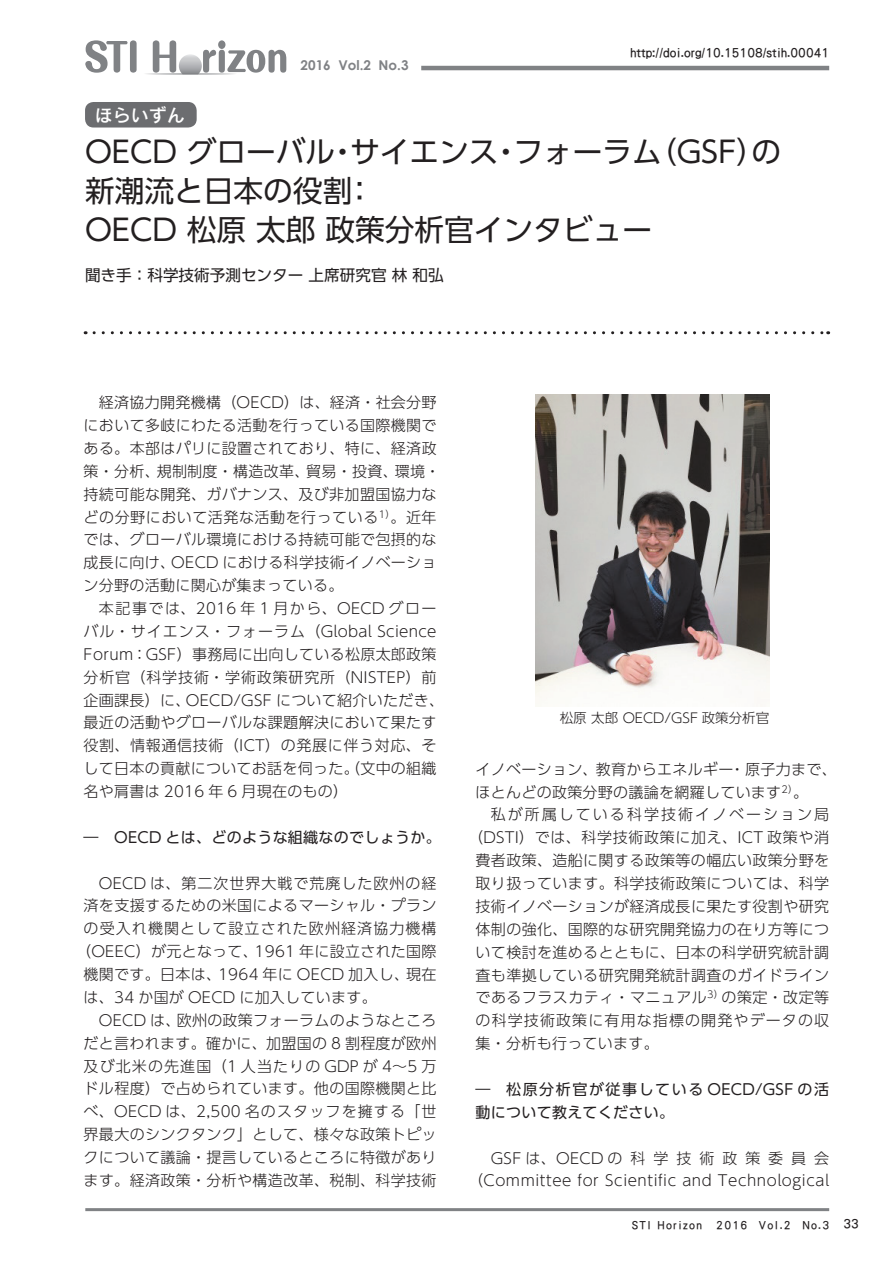
<style>
.page{position:relative;width:893px;height:1263px;background:#fff}
.page>*{position:absolute;margin:0;border:0;box-sizing:border-box;transform-origin:0 0}
.t1{font:29.7px/39px "UD Shin Go Pro";color:#231f20}
.t2{font:18px "Rodin Pro DB";color:#fff}
.t3{font:15.6px "UD Shin Go Pro";color:#231f20}
.t4{font:300 15px/22.8px "UD Shin Go Pro";letter-spacing:.025em;color:#231f20}
.t5{font:300 15px "UD Shin Go Pro";letter-spacing:.075em;color:#231f20}
.t6{font:15px/22.8px "UD Shin Go Pro";letter-spacing:.02em;color:#231f20}
.t7{font:300 15px "UD Shin Go Pro";letter-spacing:.045em;color:#231f20}
.t8{font:300 15px "UD Shin Go Pro";letter-spacing:.065em;color:#231f20}
.t9{font:300 15px "UD Shin Go Pro";letter-spacing:.135em;color:#231f20}
.t10{font:13.5px "DF Gothic P Std W5";color:#231f20}
.t11{font:300 13.5px "UD Shin Go Pro";color:#231f20}
.t12{font:700 13.5px "Century Gothic";color:#808285}
.t13{font:12px "DF Gothic P Std W5";letter-spacing:.1em;color:#231f20}
</style>
<div class="page">
<hr style="left:85px;top:1208px;width:744px;height:3px;background:#808285">
<hr style="left:421px;top:66px;width:408px;height:4px;background:#808285">
<svg style="left:85px;top:40px;width:52px;height:33px"></svg>
<svg style="left:146px;top:40px;width:140px;height:35px"></svg>
<svg style="left:94px;top:331px;width:735px;height:3px"></svg>
<img style="left:536px;top:395px;width:233px;height:311px">
<div style="left:85px;top:102px;width:112px;height:25px;background:#6c6d70;border-radius:9px"></div>
<p class="t12" style="left:301px;top:57px;width:110px">2016 Vol.2 No.3</p>
<p class="t10" style="left:630px;top:45px;width:200px">http://doi.org/10.15108/stih.00041</p>
<p class="t2" style="left:95px;top:103px;width:91px">ほらいずん</p>
<p class="t1" style="left:85px;top:131px;width:697px">OECD グローバル・サイエンス・フォーラム（GSF）の新潮流と日本の役割：<br>OECD 松原 太郎 政策分析官インタビュー</p>
<p class="t3" style="left:85px;top:262px;width:360px">聞き手：科学技術予測センター 上席研究官 林 和弘</p>
<p class="t4" style="left:84px;top:390px;width:362px">　経済協力開発機構（OECD）は、経済・社会分野において多岐にわたる活動を行っている国際機関である。本部はパリに設置されており、特に、経済政策・分析、規制制度・構造改革、貿易・投資、環境・持続可能な開発、ガバナンス、及び非加盟国協力などの分野において活発な活動を行っている<sup>1）</sup>。近年では、グローバル環境における持続可能で包摂的な成長に向け、OECD における科学技術イノベーション分野の活動に関心が集まっている。<br>　本記事では、2016 年 1 月から、OECD グローバル・サイエンス・フォーラム（Global Science<br>Forum：GSF）事務局に出向している松原太郎政策分析官（科学技術・学術政策研究所（NISTEP）前企画課長）に、OECD/GSF について紹介いただき、最近の活動やグローバルな課題解決において果たす役割、情報通信技術（ICT）の発展に伴う対応、そして日本の貢献についてお話を伺った。（文中の組織名や肩書は 2016 年 6 月現在のもの）</p>
<p class="t6" style="left:84px;top:825px;width:359px">―　OECD とは、どのような組織なのでしょうか。</p>
<p class="t8" style="left:84px;top:871px;width:354px">　OECD は、第二次世界大戦で荒廃した欧州の経</p>
<p class="t4" style="left:84px;top:894px;width:354px">済を支援するための米国によるマーシャル・プラン</p>
<p class="t5" style="left:84px;top:916px;width:354px">の受入れ機関として設立された欧州経済協力機構</p>
<p class="t4" style="left:76px;top:939px;width:362px">（OEEC）が元となって、1961 年に設立された国際</p>
<p class="t4" style="left:84px;top:962px;width:354px">機関です。日本は、1964 年に OECD 加入し、現在</p>
<p class="t4" style="left:84px;top:985px;width:295px">は、34 か国が OECD に加入しています。</p>
<p class="t4" style="left:84px;top:1008px;width:354px">　OECD は、欧州の政策フォーラムのようなところ</p>
<p class="t4" style="left:84px;top:1031px;width:354px">だと言われます。確かに、加盟国の 8 割程度が欧州</p>
<p class="t5" style="left:84px;top:1054px;width:354px">及び北米の先進国（1 人当たりの GDP が 4～5 万</p>
<p class="t4" style="left:84px;top:1077px;width:354px">ドル程度）で占められています。他の国際機関と比</p>
<p class="t5" style="left:84px;top:1099px;width:354px">べ、OECD は、2,500 名のスタッフを擁する「世</p>
<p class="t4" style="left:84px;top:1122px;width:354px">界最大のシンクタンク」として、様々な政策トピッ</p>
<p class="t4" style="left:84px;top:1145px;width:354px">クについて議論・提言しているところに特徴があり</p>
<p class="t4" style="left:84px;top:1168px;width:354px">ます。経済政策・分析や構造改革、税制、科学技術</p>
<p class="t11" style="left:560px;top:706px;width:211px">松原 太郎 OECD/GSF 政策分析官</p>
<p class="t4" style="left:476px;top:757px;width:363px">イノベーション、教育からエネルギー・原子力まで、</p>
<p class="t4" style="left:476px;top:780px;width:334px">ほとんどの政策分野の議論を網羅しています<sup>2）</sup>。</p>
<p class="t9" style="left:476px;top:803px;width:355px">　私が所属している科学技術イノベーション局</p>
<p class="t7" style="left:468px;top:825px;width:363px">（DSTI）では、科学技術政策に加え、ICT 政策や消</p>
<p class="t4" style="left:476px;top:848px;width:355px">費者政策、造船に関する政策等の幅広い政策分野を</p>
<p class="t4" style="left:476px;top:871px;width:355px">取り扱っています。科学技術政策については、科学</p>
<p class="t4" style="left:476px;top:894px;width:355px">技術イノベーションが経済成長に果たす役割や研究</p>
<p class="t4" style="left:476px;top:917px;width:355px">体制の強化、国際的な研究開発協力の在り方等につ</p>
<p class="t4" style="left:476px;top:940px;width:355px">いて検討を進めるとともに、日本の科学研究統計調</p>
<p class="t4" style="left:476px;top:963px;width:355px">査も準拠している研究開発統計調査のガイドライン</p>
<p class="t4" style="left:476px;top:986px;width:355px">であるフラスカティ・マニュアル<sup>3）</sup>の策定・改定等</p>
<p class="t5" style="left:476px;top:1008px;width:355px">の科学技術政策に有用な指標の開発やデータの収</p>
<p class="t4" style="left:476px;top:1031px;width:185px">集・分析も行っています。</p>
<p class="t6" style="left:476px;top:1077px;width:355px">―　松原分析官が従事している OECD/GSF の活動について教えてください。</p>
<p class="t4" style="left:468px;top:1146px;width:363px;text-align:center">　GSFは、OECDの科学技術政策委員会（Committee for Scientific and Technological</p>
<p class="t13" style="left:632px;top:1218px;width:199px">STI Horizon　2016 Vol.2 No.3</p>
<p class="t10" style="left:843px;top:1216px;width:17px">33</p>
</div>
